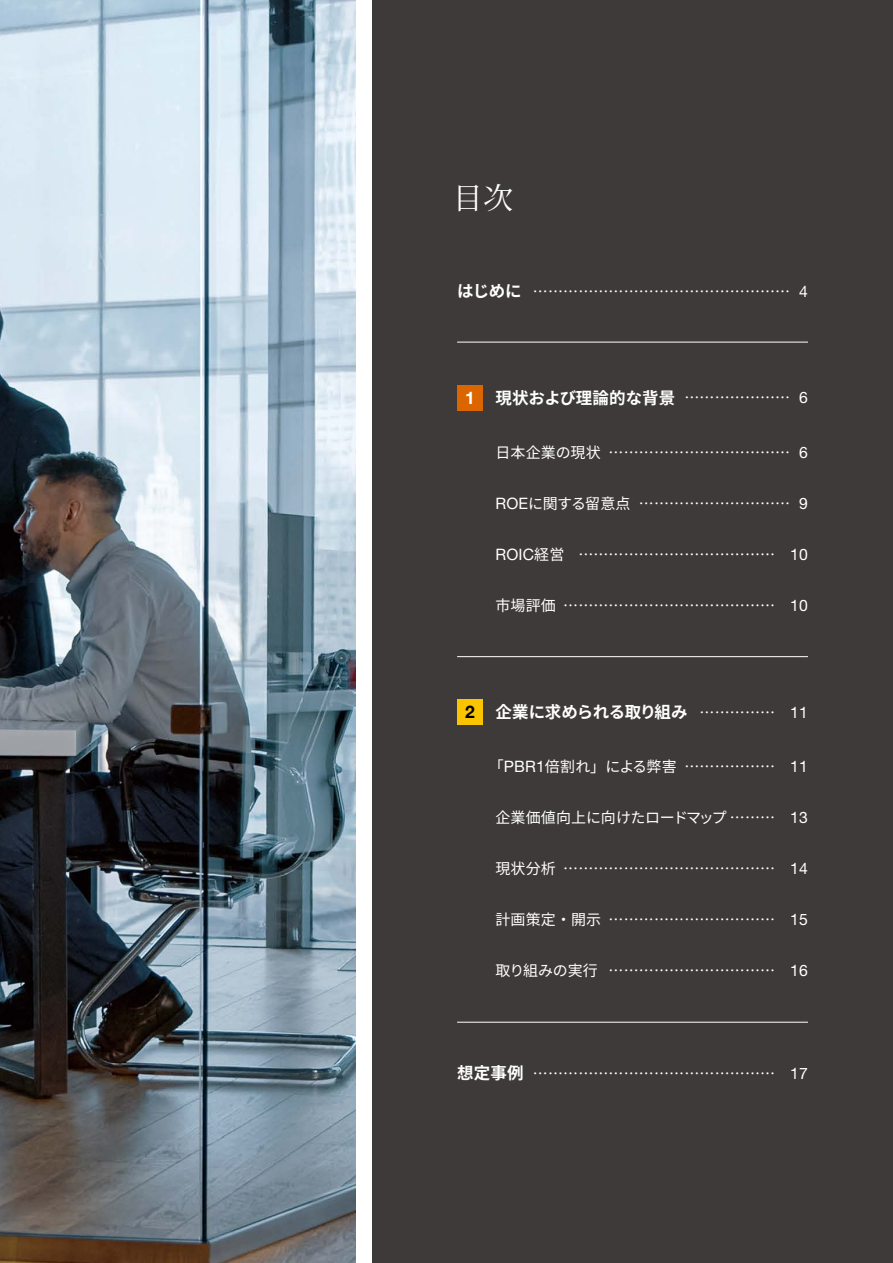
<style>
.page{position:relative;width:893px;height:1263px;background:#fff}
.page>*{position:absolute;margin:0;border:0;box-sizing:border-box;transform-origin:0 0}
.t1{font:30px "Noto Serif CJ Kjp";color:#fff}
.t2{font:700 16.5px "Noto Sans CJ Kjp";letter-spacing:-.01em;color:#fff}
.t3{font:700 16.5px "Noto Sans CJ Kjp";letter-spacing:-.03em;color:#fff}
.t4{font:15px "Noto Sans CJ Kjp";letter-spacing:.01em;color:#fff}
.t5{font:15px "Noto Sans CJ Kjp";letter-spacing:-.02em;color:#fff}
.t6{font:15px "Noto Sans CJ Kjp";letter-spacing:-.03em;color:#fff}
.t7{font:15px "Noto Sans CJ Kjp";letter-spacing:-.015em;color:#fff}
.s1{font-weight:700;font-size:16.5px}
.s2{font-family:"Helvetica Neue LT Std";font-size:15.75px}
.s3{font-family:"Helvetica Neue";font-size:17.4px}
.s4{font-weight:400;font-size:15px}
.s5{font-family:"Helvetica Neue LT Std";font-weight:400;font-size:15.75px}
.s6{font-family:"Helvetica Neue";font-size:17.4px;color:#000}
</style>
<div class="page">
<img style="left:0;top:0;width:355px;height:1263px">
<div style="left:372px;top:0;width:521px;height:1263px;background:#3e3a39"></div>
<hr style="left:457px;top:342px;width:351px;height:1px;background:#fff">
<hr style="left:457px;top:656px;width:351px;height:1px;background:#fff">
<hr style="left:457px;top:1022px;width:351px;height:1px;background:#fff">
<div style="left:457px;top:385px;width:26px;height:25px;background:#db6600"></div>
<div style="left:457px;top:699px;width:26px;height:26px;background:#fbc400"></div>
<h1 class="t1" style="left:453px;top:181px;width:62px">目次</h1>
<p class="t4" style="left:457px;top:283px;width:352px"><span class="s1">はじめに</span> …………………………………………… <span class="s2">4</span></p>
<p class="t2" style="left:465px;top:388px;width:344px"><span class="s3">1</span> 現状および理論的な背景 <span class="s4">…………………</span> <span class="s5">6</span></p>
<p class="t4" style="left:495px;top:444px;width:314px">日本企業の現状 ……………………………… <span class="s2">6</span></p>
<p class="t6" style="left:495px;top:495px;width:314px"><span class="s2">ROE</span>に関する留意点 ………………………… <span class="s2">9</span></p>
<p class="t4" style="left:495px;top:546px;width:314px"><span class="s2">ROIC</span>経営 ………………………………… <span class="s2">10</span></p>
<p class="t4" style="left:495px;top:597px;width:314px">市場評価 …………………………………… <span class="s2">10</span></p>
<p class="t3" style="left:465px;top:703px;width:344px"><span class="s6">2</span> 企業に求められる取り組み <span class="s4">……………</span> <span class="s5">11</span></p>
<p class="t5" style="left:489px;top:758px;width:320px">「<span class="s2">PBR1</span>倍割れ」による弊害 ……………… <span class="s2">11</span></p>
<p class="t4" style="left:495px;top:809px;width:314px">企業価値向上に向けたロードマップ ……… <span class="s2">13</span></p>
<p class="t4" style="left:495px;top:860px;width:314px">現状分析 …………………………………… <span class="s2">14</span></p>
<p class="t4" style="left:495px;top:911px;width:314px">計画策定・開示 …………………………… <span class="s2">15</span></p>
<p class="t7" style="left:495px;top:962px;width:314px">取り組みの実行 …………………………… <span class="s2">16</span></p>
<p class="t4" style="left:457px;top:1065px;width:352px"><span class="s1">想定事例</span> ………………………………………… <span class="s2">17</span></p>
</div>
